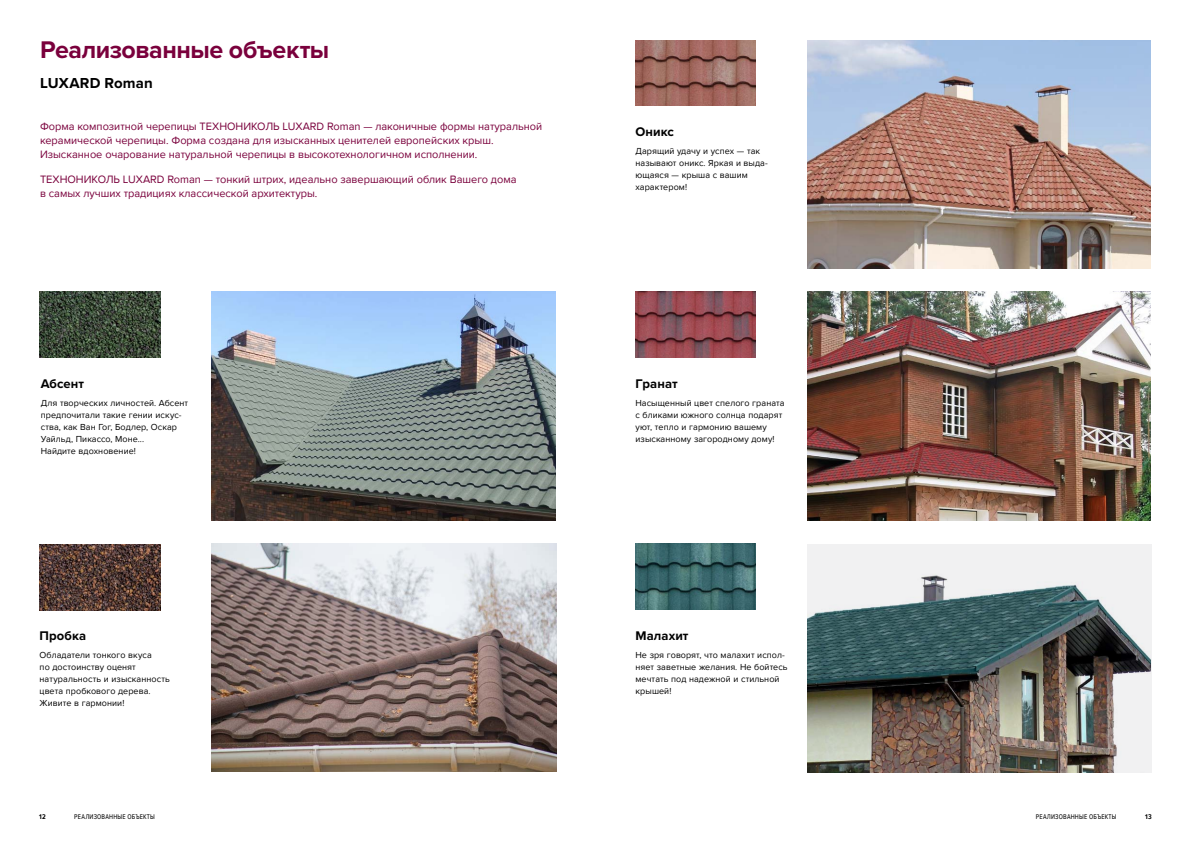
<style>
.page{position:relative;width:1191px;height:842px;background:#fff}
.page>*{position:absolute;margin:0;border:0;box-sizing:border-box;transform-origin:0 0}
.t1{font:700 25px "Proxima Nova";letter-spacing:-.015em;color:#7a003c}
.t2{font:700 15px "Proxima Nova";letter-spacing:.005em;color:#000}
.t3{font:700 13px "Proxima Nova";letter-spacing:.005em;color:#000}
.t4{font:11px/14px "Proxima Nova";color:#7a003c}
.t5{font:9px/12px "Proxima Nova";letter-spacing:.01em;color:#000}
.t6{font:7px "Proxima Nova Cond";letter-spacing:.025em;color:#000}
.t7{font:700 7px "Proxima Nova Cond";color:#000}
</style>
<div class="page">
<img style="left:212px;top:544px;width:344px;height:228px">
<img style="left:807px;top:40px;width:344px;height:228px">
<img style="left:635px;top:40px;width:121px;height:66px">
<img style="left:40px;top:292px;width:120px;height:66px">
<img style="left:212px;top:292px;width:343px;height:228px">
<img style="left:807px;top:544px;width:343px;height:228px">
<img style="left:635px;top:544px;width:121px;height:66px">
<img style="left:635px;top:292px;width:121px;height:66px">
<img style="left:807px;top:292px;width:344px;height:228px">
<img style="left:40px;top:544px;width:120px;height:66px">
<h1 class="t1" style="left:40px;top:35px;width:291px">Реализованные объекты</h1>
<h2 class="t2" style="left:40px;top:74px;width:114px">LUXARD Roman</h2>
<p class="t4" style="left:40px;top:120px;width:504px">Форма композитной черепицы ТЕХНОНИКОЛЬ LUXARD Roman — лаконичные формы натуральной керамической черепицы. Форма создана для изысканных ценителей европейских крыш.<br>Изысканное очарование натуральной черепицы в высокотехнологичном исполнении.</p>
<p class="t4" style="left:40px;top:173px;width:478px">ТЕХНОНИКОЛЬ LUXARD Roman — тонкий штрих, идеально завершающий облик Вашего дома в самых лучших традициях классической архитектуры.</p>
<h3 class="t3" style="left:635px;top:124px;width:40px">Оникс</h3>
<p class="t5" style="left:635px;top:145px;width:134px">Дарящий удачу и успех — так называют оникс. Яркая и выда&shy;ющаяся — крыша с вашим характером!</p>
<h3 class="t3" style="left:41px;top:376px;width:45px">Абсент</h3>
<p class="t5" style="left:41px;top:397px;width:149px">Для творческих личностей. Абсент предпочитали такие гении искус&shy;ства, как Ван Гог, Бодлер, Оскар<br>Уайльд, Пикассо, Моне...<br>Найдите вдохновение!</p>
<h3 class="t3" style="left:635px;top:376px;width:44px">Гранат</h3>
<p class="t5" style="left:635px;top:397px;width:151px">Насыщенный цвет спелого граната с бликами южного солнца подарят уют, тепло и гармонию вашему изысканному загородному дому!</p>
<h3 class="t3" style="left:40px;top:628px;width:48px">Пробка</h3>
<p class="t5" style="left:40px;top:649px;width:132px">Обладатели тонкого вкуса<br>по достоинству оценят натуральность и изысканность цвета пробкового дерева.<br>Живите в гармонии!</p>
<h3 class="t3" style="left:635px;top:628px;width:55px">Малахит</h3>
<p class="t5" style="left:635px;top:649px;width:154px">Не зря говорят, что малахит испол&shy;няет заветные желания. Не бойтесь мечтать под надежной и стильной крышей!</p>
<p class="t7" style="left:39px;top:813px;width:8px">12</p>
<p class="t6" style="left:74px;top:813px;width:5px">РЕАЛИ</p>
<p class="t6" style="left:94px;top:813px;width:9px">ЗОВАННЫЕ</p>
<p class="t6" style="left:127px;top:813px;width:17px">ОБЪЕКТЫ</p>
<p class="t6" style="left:1036px;top:813px;width:5px">РЕАЛИ</p>
<p class="t6" style="left:1055px;top:813px;width:9px">ЗОВАННЫЕ</p>
<p class="t6" style="left:1089px;top:813px;width:17px">ОБЪЕКТЫ</p>
<p class="t7" style="left:1145px;top:813px;width:8px">13</p>
</div>
